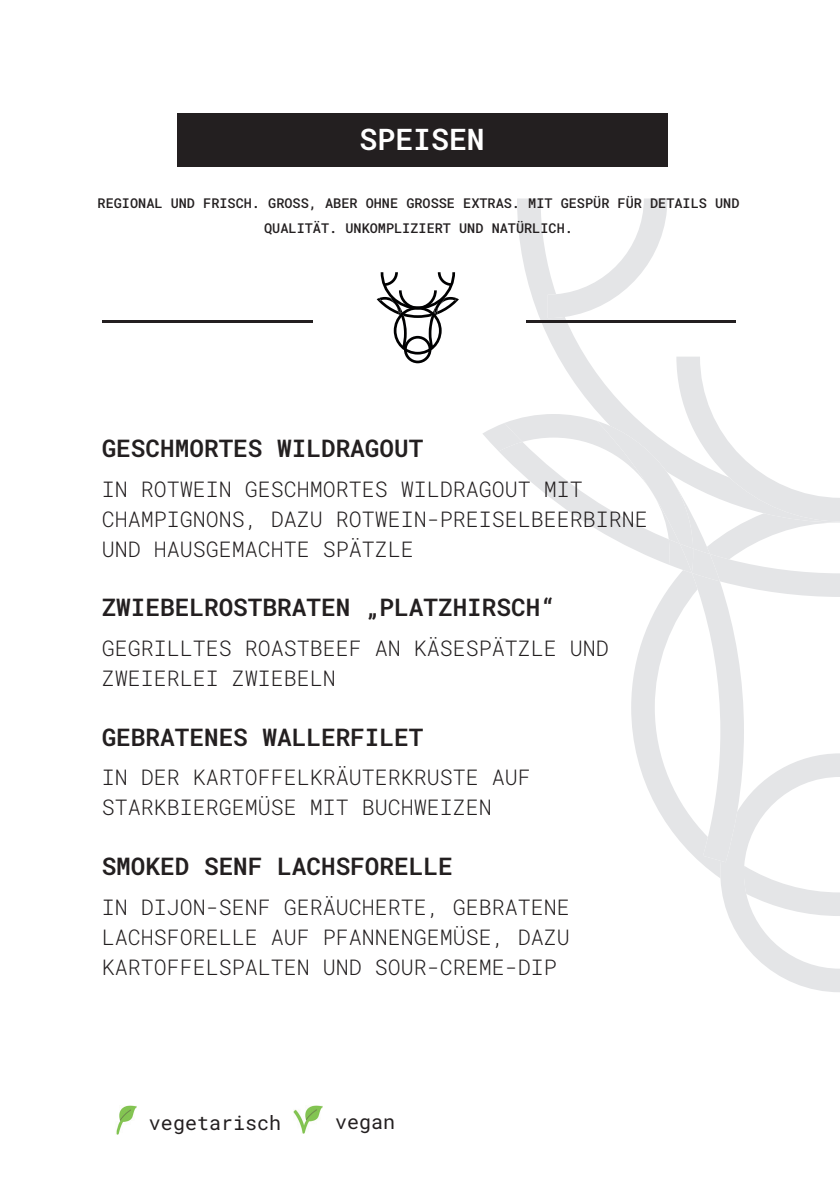
<style>
.page{position:relative;width:840px;height:1191px;background:#fff}
.page>*{position:absolute;margin:0;border:0;box-sizing:border-box;transform-origin:0 0}
.t1{font:600 29.8px "Roboto Mono";color:#fff}
.t2{font:600 24.4px "Roboto Mono";color:#231f20}
.t3{font:300 21.6px/30px "Roboto Mono";color:#231f20}
.t4{font:20px "Roboto Mono";color:#231f20}
.t5{font:500 13.6px/24.4px "Roboto Mono";color:#231f20;text-align:center}
</style>
<div class="page">
<svg style="left:517px;top:198px;width:219px;height:158px"></svg>
<svg style="left:547px;top:198px;width:120px;height:120px"></svg>
<svg style="left:483px;top:356px;width:356px;height:636px"></svg>
<div style="left:177px;top:113px;width:490px;height:54px;background:#231f20"></div>
<hr style="left:102px;top:320px;width:210px;height:2px;background:#231f20">
<hr style="left:525px;top:320px;width:210px;height:2px;background:#231f20">
<svg style="left:376px;top:272px;width:82px;height:91px"></svg>
<img style="left:116px;top:1106px;width:20px;height:28px">
<img style="left:294px;top:1105px;width:28px;height:28px">
<h1 class="t1" style="left:359px;top:119px;width:126px">SPEISEN</h1>
<p class="t5" style="left:97px;top:191px;width:643px">REGIONAL UND FRISCH. GROSS, ABER OHNE GROSSE EXTRAS. MIT GESPÜR FÜR DETAILS UND<br>QUALITÄT. UNKOMPLIZIERT UND NATÜRLICH.</p>
<p class="t2" style="left:102px;top:431px;width:323px">GESCHMORTES WILDRAGOUT</p>
<p class="t3" style="left:102px;top:473px;width:547px">IN ROTWEIN GESCHMORTES WILDRAGOUT MIT<br>CHAMPIGNONS, DAZU ROTWEIN-PREISELBEERBIRNE<br>UND HAUSGEMACHTE SPÄTZLE</p>
<p class="t2" style="left:102px;top:591px;width:454px">ZWIEBELROSTBRATEN „PLATZHIRSCH“</p>
<p class="t3" style="left:102px;top:632px;width:508px">GEGRILLTES ROASTBEEF AN KÄSESPÄTZLE UND<br>ZWEIERLEI ZWIEBELN</p>
<p class="t2" style="left:102px;top:720px;width:323px">GEBRATENES WALLERFILET</p>
<p class="t3" style="left:102px;top:762px;width:430px">IN DER KARTOFFELKRÄUTERKRUSTE AUF<br>STARKBIERGEMÜSE MIT BUCHWEIZEN</p>
<p class="t2" style="left:102px;top:849px;width:352px">SMOKED SENF LACHSFORELLE</p>
<p class="t3" style="left:102px;top:891px;width:469px;text-align:justify">IN DIJON-SENF GERÄUCHERTE, GEBRATENE LACHSFORELLE AUF PFANNENGEMÜSE, DAZU KARTOFFELSPALTEN UND SOUR-CREME-DIP</p>
<p class="t4" style="left:149px;top:1108px;width:133px">vegetarisch</p>
<p class="t4" style="left:335px;top:1107px;width:61px">vegan</p>
</div>
